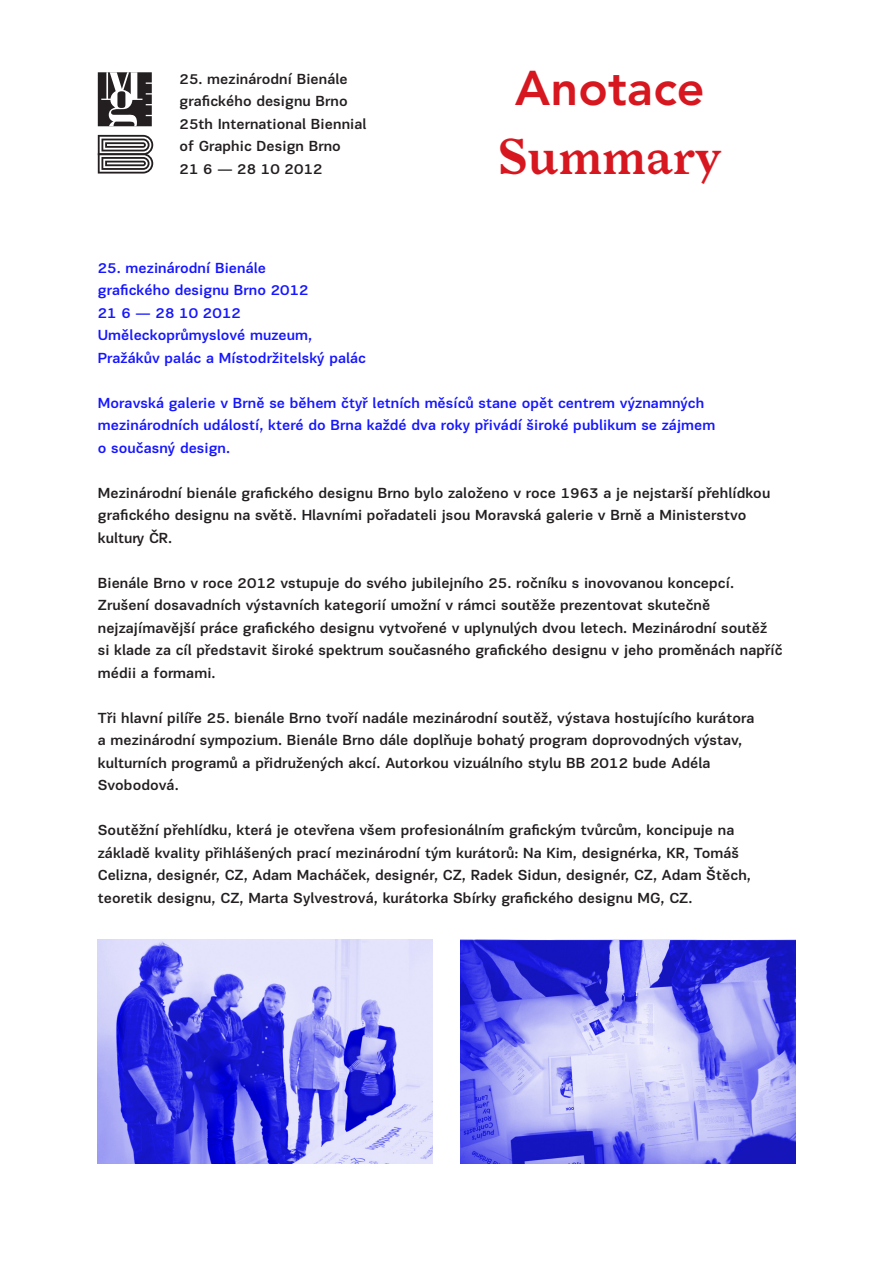
<style>
.page{position:relative;width:893px;height:1263px;background:#fff}
.page>*{position:absolute;margin:0;border:0;box-sizing:border-box;transform-origin:0 0}
.t1{font:800 48.3px "Avenir";letter-spacing:.005em;color:#d7171f}
.t2{font:48.3px "Larish Neue";letter-spacing:.005em;color:#d7171f}
.t3{font:500 15px/22.5px "PF Encore Sans Pro";letter-spacing:.005em;color:#231f20}
.t4{font:500 15px/22.5px "PF Encore Sans Pro";letter-spacing:.005em;color:#1616ff}
</style>
<div class="page">
<svg style="left:98px;top:72px;width:54px;height:54px"></svg>
<svg style="left:98px;top:135px;width:55px;height:39px"></svg>
<img style="left:98px;top:940px;width:335px;height:223px">
<img style="left:460px;top:940px;width:335px;height:223px">
<p class="t3" style="left:179px;top:67px;width:189px">25. mezinárodní Bienále grafického designu Brno<br>25th International Biennial of Graphic Design Brno</p>
<p class="t3" style="left:179px;top:157px;width:145px">21 6 — 28 10 2012</p>
<p class="t1" style="left:515px;top:60px;width:191px">Anotace</p>
<p class="t2" style="left:498px;top:128px;width:225px">Summary</p>
<p class="t4" style="left:98px;top:257px;width:212px">25. mezinárodní Bienále grafického designu Brno 2012</p>
<p class="t4" style="left:98px;top:302px;width:145px">21 6 — 28 10 2012</p>
<p class="t4" style="left:98px;top:324px;width:216px">Uměleckoprůmyslové muzeum,</p>
<p class="t4" style="left:98px;top:347px;width:270px">Pražákův palác a Místodržitelský palác</p>
<p class="t4" style="left:98px;top:392px;width:619px">Moravská galerie v Brně se během čtyř letních měsíců stane opět centrem významných mezinárodních událostí, které do Brna každé dva roky přivádí široké publikum se zájmem o současný design.</p>
<p class="t3" style="left:98px;top:482px;width:674px">Mezinárodní bienále grafického designu Brno bylo založeno v roce 1963 a je nejstarší přehlídkou grafického designu na světě. Hlavními pořadateli jsou Moravská galerie v Brně a Ministerstvo kultury ČR.</p>
<p class="t3" style="left:98px;top:572px;width:686px">Bienále Brno v roce 2012 vstupuje do svého jubilejního 25. ročníku s inovovanou koncepcí.<br>Zrušení dosavadních výstavních kategorií umožní v rámci soutěže prezentovat skutečně nejzajímavější práce grafického designu vytvořené v uplynulých dvou letech. Mezinárodní soutěž si klade za cíl představit široké spektrum současného grafického designu v jeho proměnách napříč médii a formami.</p>
<p class="t3" style="left:98px;top:707px;width:658px">Tři hlavní pilíře 25. bienále Brno tvoří nadále mezinárodní soutěž, výstava hostujícího kurátora a mezinárodní sympozium. Bienále Brno dále doplňuje bohatý program doprovodných výstav, kulturních programů a přidružených akcí. Autorkou vizuálního stylu BB 2012 bude Adéla Svobodová.</p>
<p class="t3" style="left:98px;top:819px;width:655px">Soutěžní přehlídku, která je otevřena všem profesionálním grafickým tvůrcům, koncipuje na základě kvality přihlášených prací mezinárodní tým kurátorů: Na Kim, designérka, KR, Tomáš Celizna, designér, CZ, Adam Macháček, designér, CZ, Radek Sidun, designér, CZ, Adam Štěch, teoretik designu, CZ, Marta Sylvestrová, kurátorka Sbírky grafického designu MG, CZ.</p>
</div>
